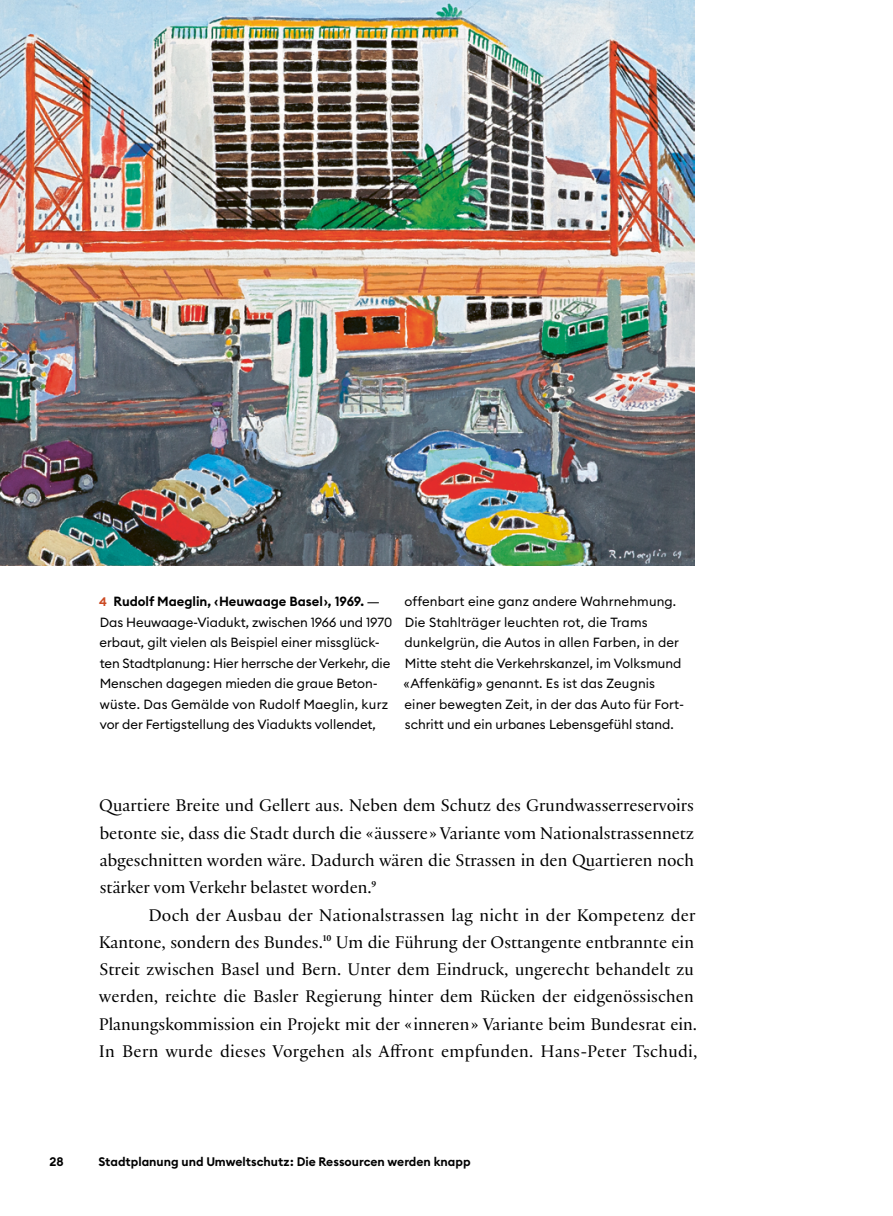
<style>
.page{position:relative;width:893px;height:1216px;background:#fff}
.page>*{position:absolute;margin:0;border:0;box-sizing:border-box;transform-origin:0 0}
.GT_mit_Einzug{font:18.2px/27.3px "Practice";letter-spacing:.005em;color:#000;text-align:justify}
.Abb_Legende_fett{font:13.12px/20.5px "Euclid Circular B";color:#000}
.Fusszeile_links{font:600 12.25px "Euclid Circular B";color:#000}
.s1{font-weight:600;font-size:12.25px;color:#cb4a23}
.s2{font-weight:600}
</style>
<div class="page">
<img style="left:0;top:0;width:694px;height:565px">
<svg style="left:367px;top:602px;width:12px;height:1px"></svg>
<p class="Abb_Legende_fett" style="left:99px;top:591px;width:295px"><span class="s1">4</span> <span class="s2">Rudolf Maeglin, ‹Heuwaage Basel›, 1969.<br></span>Das Heuwaage-Viadukt, zwischen 1966 und 1970 erbaut, gilt vielen als Beispiel einer missglück&shy;ten Stadtplanung: Hier herrsche der Verkehr, die Menschen dagegen mieden die graue Beton&shy;wüste. Das Gemälde von Rudolf Maeglin, kurz vor der Fertigstellung des Viadukts vollendet,</p>
<p class="Abb_Legende_fett" style="left:403px;top:591px;width:282px">offenbart eine ganz andere Wahrnehmung.<br>Die Stahlträger leuchten rot, die Trams dunkelgrün, die Autos in allen Farben, in der Mitte steht die Verkehrskanzel, im Volksmund «Affenkäfig» genannt. Es ist das Zeugnis einer bewegten Zeit, in der das Auto für Fort&shy;schritt und ein urbanes Lebensgefühl stand.</p>
<p class="GT_mit_Einzug" style="left:99px;top:791px;width:596px">Quartiere Breite und Gellert aus. Neben dem Schutz des Grundwasserreservoirs betonte sie, dass die Stadt durch die «äussere» Variante vom Nationalstrassennetz abgeschnitten worden wäre. Dadurch wären die Strassen in den Quartieren noch stärker vom Verkehr belastet worden.<sup>9</sup></p>
<p class="GT_mit_Einzug" style="left:99px;top:900px;width:600px;text-align:left;text-indent:50px">Doch der Ausbau der Nationalstrassen lag nicht in der Kompetenz der Kantone, sondern des Bundes.<sup>10</sup> Um die Führung der Osttangente entbrannte ein Streit zwischen Basel und Bern. Unter dem Eindruck, ungerecht behandelt zu werden, reichte die Basler Regierung hinter dem Rücken der eidgenössischen Planungskommission ein Projekt mit der «inneren» Variante beim Bundesrat ein.<br>In Bern wurde dieses Vorgehen als Affront empfunden. Hans-Peter Tschudi,</p>
<p class="Fusszeile_links" style="left:50px;top:1153px;width:16px">28</p>
<p class="Fusszeile_links" style="left:99px;top:1153px;width:373px">Stadtplanung und Umweltschutz: Die Ressourcen werden knapp</p>
</div>
